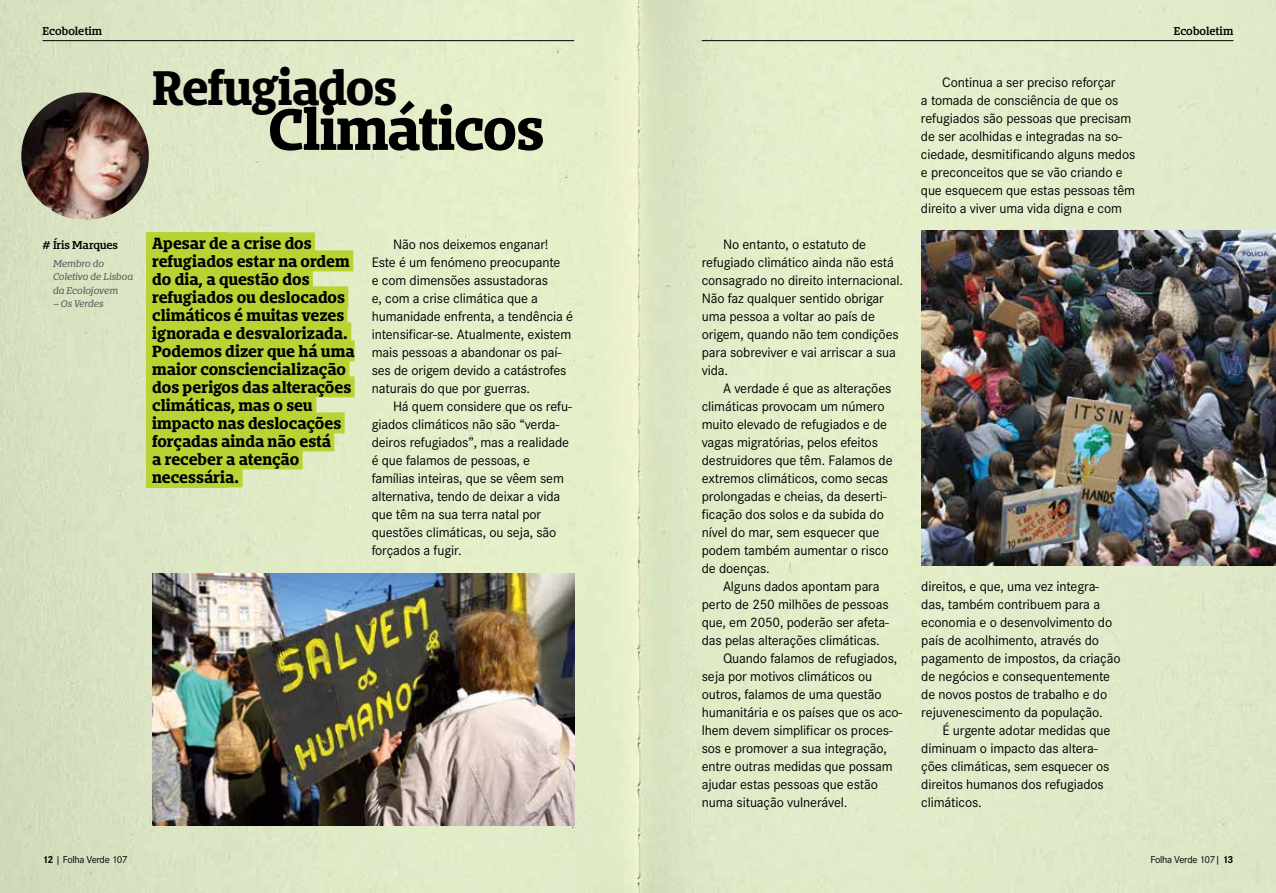
<style>
.page{position:relative;width:1276px;height:893px;background:#fff}
.page>*{position:absolute;margin:0;border:0;box-sizing:border-box;transform-origin:0 0}
.t1{font:700 54px "Bommer Slab";letter-spacing:-.025em;color:#000}
.t2{font:700 45px "Bommer Slab";letter-spacing:-.025em;color:#000}
.t3{font:700 15px/18px "Bommer Slab";letter-spacing:-.005em;color:#000}
.t4{font:14.25px/18px "Corporate S";letter-spacing:-.01em;color:#000}
.t5{font:600 10.5px "Bommer Slab";letter-spacing:-.01em;color:#000}
.t6{font:10.5px "Corporate S";letter-spacing:-.025em;color:#000}
.t7{font:italic 9px/13.5px "Bommer Slab";letter-spacing:-.02em;color:#58595b}
.s1{font-weight:700}
</style>
<div class="page">
<div style="left:638px;top:0;width:638px;height:893px;background:#e2ecc8"></div>
<div style="left:0;top:0;width:638px;height:893px;background:linear-gradient(to right,#d6e1bf,#e8f2cd)"></div>
<img style="left:21px;top:92px;width:128px;height:128px;border-radius:64px">
<div style="left:146px;top:233px;width:81px;height:255px;background:#b7d433"></div>
<div style="left:152px;top:232px;width:163px;height:21px;background:#b7d433"></div>
<div style="left:152px;top:250px;width:201px;height:21px;background:#b7d433"></div>
<div style="left:152px;top:268px;width:161px;height:21px;background:#b7d433"></div>
<div style="left:152px;top:286px;width:196px;height:21px;background:#b7d433"></div>
<div style="left:152px;top:304px;width:195px;height:21px;background:#b7d433"></div>
<div style="left:152px;top:322px;width:199px;height:21px;background:#b7d433"></div>
<div style="left:152px;top:340px;width:203px;height:21px;background:#b7d433"></div>
<div style="left:152px;top:358px;width:197px;height:21px;background:#b7d433"></div>
<div style="left:152px;top:376px;width:203px;height:21px;background:#b7d433"></div>
<div style="left:152px;top:394px;width:164px;height:21px;background:#b7d433"></div>
<div style="left:152px;top:412px;width:193px;height:21px;background:#b7d433"></div>
<div style="left:152px;top:430px;width:182px;height:21px;background:#b7d433"></div>
<div style="left:152px;top:448px;width:151px;height:21px;background:#b7d433"></div>
<div style="left:152px;top:466px;width:91px;height:21px;background:#b7d433"></div>
<img style="left:921px;top:231px;width:355px;height:335px">
<img style="left:152px;top:574px;width:422px;height:251px">
<hr style="left:43px;top:40px;width:531px;height:1px;background:#000">
<hr style="left:702px;top:40px;width:531px;height:1px;background:#000">
<p class="t5" style="left:43px;top:23px;width:61px">Ecoboletim</p>
<p class="t5" style="left:1173px;top:23px;width:61px">Ecoboletim</p>
<h2 class="t2" style="left:152px;top:54px;width:247px">Refugiados</h2>
<h1 class="t1" style="left:268px;top:89px;width:278px">Climáticos</h1>
<p class="t5" style="left:43px;top:237px;width:77px"># Íris Marques</p>
<p class="t7" style="left:53px;top:257px;width:82px">Membro do<br>Coletivo de Lisboa da Ecolojovem</p>
<p class="t7" style="left:53px;top:297px;width:52px">– Os Verdes</p>
<p class="t3" style="left:152px;top:234px;width:204px">Apesar de a crise dos refugiados estar na ordem do dia, a questão dos refugiados ou deslocados climáticos é muitas vezes ignorada e desvalorizada.<br>Podemos dizer que há uma maior consciencialização dos perigos das alterações climáticas, mas o seu impacto nas deslocações forçadas ainda não está<br>a receber a atenção necessária.</p>
<p class="t4" style="left:372px;top:235px;width:203px;text-indent:21px">Não nos deixemos enganar!<br>Este é um fenómeno preocupante<br>e com dimensões assustadoras<br>e, com a crise climática que a humanidade enfrenta, a tendência é intensificar-se. Atualmente, existem mais pessoas a abandonar os paí&shy;ses de origem devido a catástrofes naturais do que por guerras.</p>
<p class="t4" style="left:372px;top:397px;width:202px;text-indent:21px">Há quem considere que os refu&shy;giados climáticos não são “verda&shy;deiros refugiados”, mas a realidade é que falamos de pessoas, e famílias inteiras, que se vêem sem alternativa, tendo de deixar a vida que têm na sua terra natal por questões climáticas, ou seja, são forçados a fugir.</p>
<p class="t4" style="left:702px;top:235px;width:203px;text-indent:21px">No entanto, o estatuto de refugiado climático ainda não está consagrado no direito internacional.<br>Não faz qualquer sentido obrigar uma pessoa a voltar ao país de origem, quando não tem condições para sobreviver e vai arriscar a sua vida.</p>
<p class="t4" style="left:702px;top:379px;width:192px;text-indent:21px">A verdade é que as alterações climáticas provocam um número muito elevado de refugiados e de vagas migratórias, pelos efeitos destruidores que têm. Falamos de extremos climáticos, como secas prolongadas e cheias, da deserti&shy;ficação dos solos e da subida do nível do mar, sem esquecer que podem também aumentar o risco de doenças.</p>
<p class="t4" style="left:723px;top:577px;width:158px">Alguns dados apontam para</p>
<p class="t4" style="left:702px;top:595px;width:188px">perto de 250 milhões de pessoas</p>
<p class="t4" style="left:702px;top:613px;width:189px">que, em 2050, poderão ser afeta-</p>
<p class="t4" style="left:702px;top:631px;width:179px">das pelas alterações climáticas.</p>
<p class="t4" style="left:723px;top:649px;width:176px">Quando falamos de refugiados,</p>
<p class="t4" style="left:702px;top:667px;width:172px">seja por motivos climáticos ou</p>
<p class="t4" style="left:702px;top:685px;width:181px">outros, falamos de uma questão</p>
<p class="t4" style="left:702px;top:703px;width:202px">humanitária e os países que os aco-</p>
<p class="t4" style="left:702px;top:721px;width:193px">lhem devem simplificar os proces-</p>
<p class="t4" style="left:702px;top:739px;width:187px">sos e promover a sua integração,</p>
<p class="t4" style="left:702px;top:757px;width:192px">entre outras medidas que possam</p>
<p class="t4" style="left:702px;top:775px;width:178px">ajudar estas pessoas que estão</p>
<p class="t4" style="left:702px;top:793px;width:147px">numa situação vulnerável.</p>
<p class="t4" style="left:921px;top:73px;width:216px;text-indent:21px">Continua a ser preciso reforçar<br>a tomada de consciência de que os refugiados são pessoas que precisam de ser acolhidas e integradas na so&shy;ciedade, desmitificando alguns medos e preconceitos que se vão criando e que esquecem que estas pessoas têm direito a viver uma vida digna e com</p>
<p class="t4" style="left:921px;top:577px;width:201px">direitos, e que, uma vez integra&shy;das, também contribuem para a economia e o desenvolvimento do país de acolhimento, através do pagamento de impostos, da criação de negócios e consequentemente de novos postos de trabalho e do rejuvenescimento da população.</p>
<p class="t4" style="left:921px;top:721px;width:191px;text-indent:21px">É urgente adotar medidas que diminuam o impacto das altera&shy;ções climáticas, sem esquecer os direitos humanos dos refugiados climáticos.</p>
<p class="t6" style="left:43px;top:853px;width:87px"><span class="s1">12</span> | Folha Verde 107</p>
<p class="t6" style="left:1150px;top:853px;width:84px">Folha Verde 107| <span class="s1">13</span></p>
</div>
